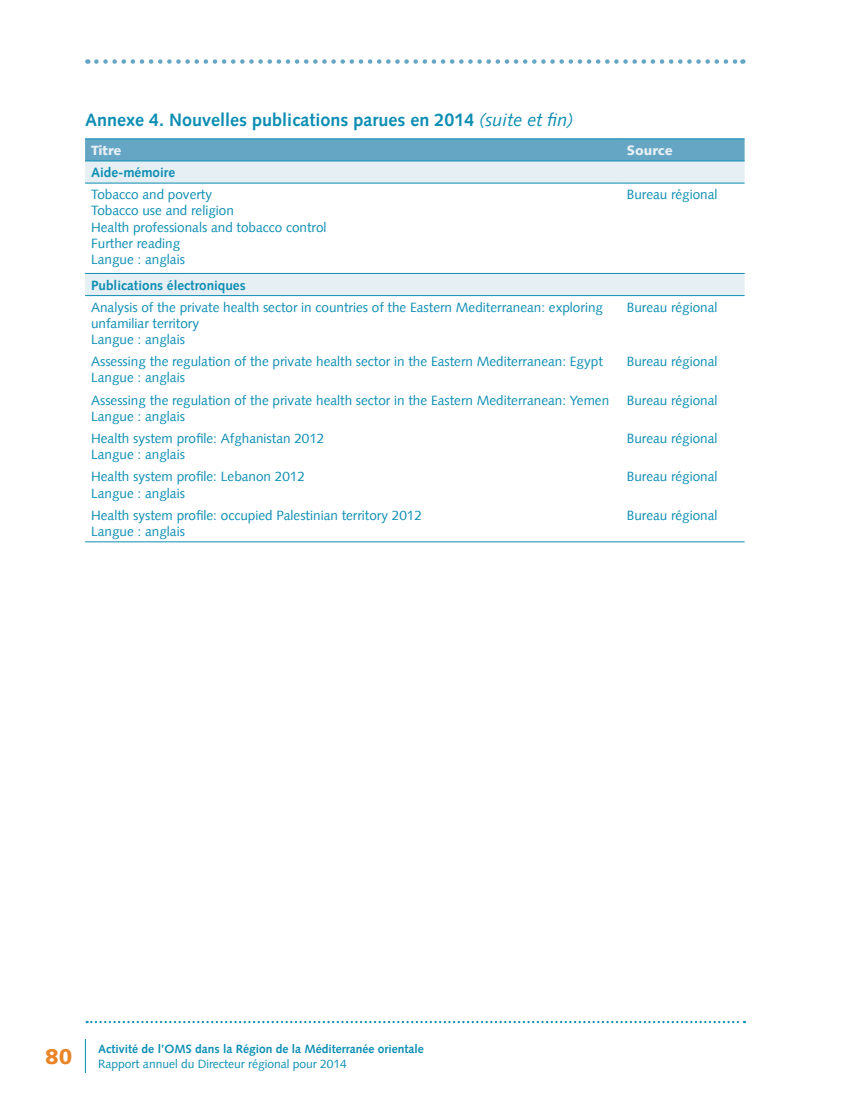
<style>
.page{position:relative;width:851px;height:1106px;background:#fff}
.page>*{position:absolute;margin:0;border:0;box-sizing:border-box;transform-origin:0 0}
.t1{font:900 21px "Syntax Com";color:#ea8527}
.Annex_subheading{font:700 18px "Syntax Com";color:#0c8db2}
.Table_text_REGULAR{font:13.5px/16.2px "Syntax Com";color:#0c8db2}
.Table_heading{font:700 13.5px "Syntax Com";color:#0c8db2}
.Table_title{font:900 13.5px "Syntax Com";color:#e6eff4}
.t2{font:700 12px "Syntax Com";color:#0c8db2}
.t3{font:12px "Syntax Com";color:#0c8db2}
.s1{font-weight:400;font-style:italic}
</style>
<div class="page">
<svg style="left:96px;top:59px;width:647px;height:5px"></svg>
<svg style="left:87px;top:1020px;width:657px;height:3px"></svg>
<hr style="left:85px;top:1039px;width:1px;height:34px;background:#0c8db2">
<svg style="left:85px;top:139px;width:659px;height:22px;background:#61a5c3"></svg>
<svg style="left:85px;top:162px;width:659px;height:133px"></svg>
<hr style="left:85px;top:541px;width:536px;height:1px;background:#0c8db2">
<hr style="left:621px;top:541px;width:123px;height:1px;background:#0c8db2">
<hr style="left:85px;top:273px;width:536px;height:1px;background:#0c8db2">
<hr style="left:621px;top:273px;width:123px;height:1px;background:#0c8db2">
<hr style="left:85px;top:295px;width:536px;height:1px;background:#0c8db2">
<hr style="left:621px;top:295px;width:123px;height:1px;background:#0c8db2">
<hr style="left:85px;top:138px;width:536px;height:1px;background:#0c8db2">
<hr style="left:621px;top:138px;width:123px;height:1px;background:#0c8db2">
<hr style="left:85px;top:161px;width:536px;height:1px;background:#0c8db2">
<hr style="left:621px;top:161px;width:123px;height:1px;background:#0c8db2">
<hr style="left:85px;top:183px;width:536px;height:1px;background:#0c8db2">
<hr style="left:621px;top:183px;width:123px;height:1px;background:#0c8db2">
<p class="Annex_subheading" style="left:85px;top:109px;width:490px">Annexe 4. Nouvelles publications parues en 2014 <span class="s1">(suite et fin)</span></p>
<p class="Table_title" style="left:91px;top:142px;width:32px">Titre</p>
<p class="Table_title" style="left:627px;top:142px;width:48px">Source</p>
<p class="Table_heading" style="left:91px;top:164px;width:86px">Aide-mémoire</p>
<p class="Table_text_REGULAR" style="left:91px;top:186px;width:123px">Tobacco and poverty</p>
<p class="Table_text_REGULAR" style="left:91px;top:203px;width:144px">Tobacco use and religion</p>
<p class="Table_text_REGULAR" style="left:91px;top:219px;width:237px">Health professionals and tobacco control</p>
<p class="Table_text_REGULAR" style="left:91px;top:235px;width:91px">Further reading</p>
<p class="Table_text_REGULAR" style="left:91px;top:251px;width:95px">Langue : anglais</p>
<p class="Table_text_REGULAR" style="left:627px;top:186px;width:92px">Bureau régional</p>
<p class="Table_heading" style="left:91px;top:277px;width:156px">Publications électroniques</p>
<p class="Table_text_REGULAR" style="left:91px;top:299px;width:513px">Analysis of the private health sector in countries of the Eastern Mediterranean: exploring unfamiliar territory</p>
<p class="Table_text_REGULAR" style="left:91px;top:331px;width:95px">Langue : anglais</p>
<p class="Table_text_REGULAR" style="left:627px;top:299px;width:92px">Bureau régional</p>
<p class="Table_text_REGULAR" style="left:91px;top:353px;width:513px">Assessing the regulation of the private health sector in the Eastern Mediterranean: Egypt</p>
<p class="Table_text_REGULAR" style="left:91px;top:370px;width:95px">Langue : anglais</p>
<p class="Table_text_REGULAR" style="left:627px;top:353px;width:92px">Bureau régional</p>
<p class="Table_text_REGULAR" style="left:91px;top:392px;width:519px">Assessing the regulation of the private health sector in the Eastern Mediterranean: Yemen</p>
<p class="Table_text_REGULAR" style="left:91px;top:408px;width:95px">Langue : anglais</p>
<p class="Table_text_REGULAR" style="left:627px;top:392px;width:92px">Bureau régional</p>
<p class="Table_text_REGULAR" style="left:91px;top:430px;width:235px">Health system profile: Afghanistan 2012</p>
<p class="Table_text_REGULAR" style="left:91px;top:446px;width:95px">Langue : anglais</p>
<p class="Table_text_REGULAR" style="left:627px;top:430px;width:92px">Bureau régional</p>
<p class="Table_text_REGULAR" style="left:91px;top:468px;width:215px">Health system profile: Lebanon 2012</p>
<p class="Table_text_REGULAR" style="left:91px;top:485px;width:95px">Langue : anglais</p>
<p class="Table_text_REGULAR" style="left:627px;top:468px;width:92px">Bureau régional</p>
<p class="Table_text_REGULAR" style="left:91px;top:507px;width:332px">Health system profile: occupied Palestinian territory 2012</p>
<p class="Table_text_REGULAR" style="left:91px;top:523px;width:95px">Langue : anglais</p>
<p class="Table_text_REGULAR" style="left:627px;top:507px;width:92px">Bureau régional</p>
<h1 class="t1" style="left:45px;top:1043px;width:29px">80</h1>
<p class="t2" style="left:98px;top:1042px;width:327px">Activité de l’OMS dans la Région de la Méditerranée orientale</p>
<p class="t3" style="left:98px;top:1056px;width:250px">Rapport annuel du Directeur régional pour 2014</p>
</div>
